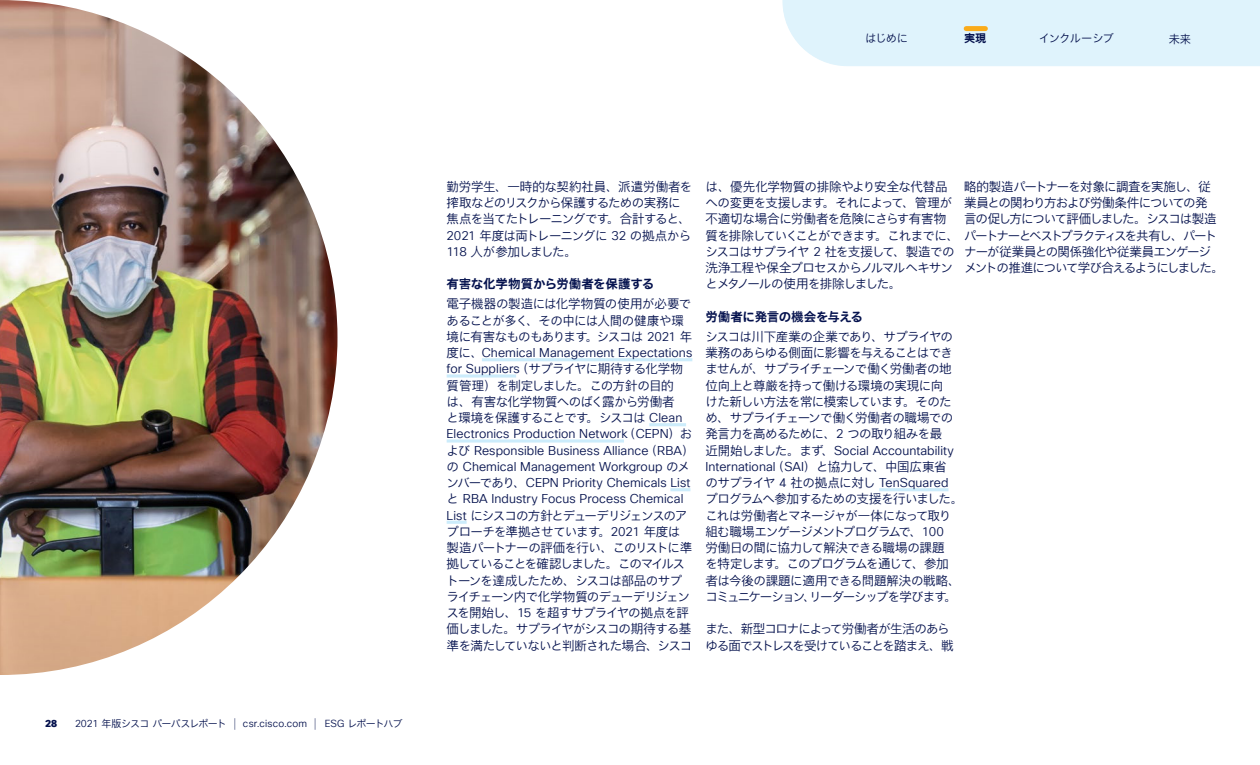
<style>
.page{position:relative;width:1260px;height:765px;background:#fff}
.page>*{position:absolute;margin:0;border:0;box-sizing:border-box;transform-origin:0 0}
.Paragraph_Style2{font:12.5px/16.2px "Cisco Sans JPN Light";letter-spacing:-.065em;color:#05124e}
.Paragraph_Style2-2{font:12.5px/16.2px "Cisco Sans JPN Light";letter-spacing:-.09em;color:#05124e}
.Paragraph_Style2-3{font:12.5px/16.2px "Cisco Sans JPN Light";letter-spacing:-.085em;color:#05124e}
.Paragraph_Style39{font:12.5px "Cisco Sans JPN Bold";letter-spacing:-.015em;color:#05124e}
.Paragraph_Style2-4{font:12.5px "Cisco Sans JPN Bold";letter-spacing:-.025em;color:#05124e}
.t1{font:11.25px "Cisco Sans JPN Light";letter-spacing:-.06em;color:#05124e}
.t2{font:11.25px "Cisco Sans JPN Bold";color:#05124e}
.Paragraph_Style2-5{font:10px "Cisco Sans TT Light";letter-spacing:.015em;color:#05124e}
.Paragraph_Style2-6{font:800 10px "Cisco Sans TT";color:#05124e}
.s1{font-family:"Cisco Sans JPN Light"}
.s2{font-family:"Cisco Sans TT";font-weight:100;font-size:12.5px}
.s3{font-family:"Cisco Sans TT Light"}
</style>
<div class="page">
<div style="left:783px;top:0;width:477px;height:66px;background:#dff3fc"></div>
<div style="left:966px;top:26px;width:19px;height:5px;background:#faab1a"></div>
<img style="left:0;top:0;width:338px;height:675px">
<hr style="left:482px;top:358px;width:210px;height:3px;background:#ccecfb">
<hr style="left:447px;top:374px;width:69px;height:4px;background:#d7f0fb">
<hr style="left:649px;top:423px;width:37px;height:3px;background:#ccecfb">
<hr style="left:447px;top:439px;width:177px;height:4px;background:#d7f0fb">
<hr style="left:670px;top:488px;width:20px;height:3px;background:#ccecfb">
<hr style="left:447px;top:521px;width:20px;height:3px;background:#ccecfb">
<hr style="left:879px;top:488px;width:69px;height:3px;background:#ccecfb">
<p class="t1" style="left:865px;top:31px;width:44px">はじめに</p>
<p class="t2" style="left:964px;top:31px;width:24px">実現</p>
<p class="t1" style="left:1039px;top:31px;width:77px">インクルーシブ</p>
<p class="t1" style="left:1169px;top:32px;width:24px">未来</p>
<p class="Paragraph_Style2-6" style="left:45px;top:717px;width:14px">28</p>
<p class="Paragraph_Style2-5" style="left:75px;top:717px;width:329px">2021 <span class="s1">年版シスコパーパスレポート</span> <span class="s2">|</span> csr.cisco.com <span class="s2">|</span> ESG <span class="s1">レポートハブ</span></p>
<p class="Paragraph_Style2" style="left:447px;top:179px;width:247px">勤労学生、一時的な契約社員、派遣労働者を搾取などのリスクから保護するための実務に焦点を当てたトレーニングです。合計すると、<br><span class="s3">2021</span> 年度は両トレーニングに <span class="s3">32</span> の拠点から<br><span class="s3">118</span> 人が参加しました。</p>
<p class="Paragraph_Style39" style="left:447px;top:276px;width:209px">有害な化学物質から労働者を保護する</p>
<p class="Paragraph_Style2" style="left:447px;top:297px;width:249px">電子機器の製造には化学物質の使用が必要であることが多く、その中には人間の健康や環境に有害なものもあります。シスコは <span class="s3">2021</span> 年度に、<span class="s3">Chemical Management Expectations for Suppliers</span>（サプライヤに期待する化学物質管理）を制定しました。この方針の目的<br>は、有害な化学物質へのばく露から労働者<br>と環境を保護することです。シスコは <span class="s3">Clean<br>Electronics Production Network</span>（<span class="s3">CEPN</span>）および <span class="s3">Responsible Business Alliance</span>（<span class="s3">RBA</span>）の <span class="s3">Chemical Management Workgroup</span> のメンバーであり、<span class="s3">CEPN Priority Chemicals List</span>と <span class="s3">RBA Industry Focus Process Chemical<br>List</span> にシスコの方針とデューデリジェンスのアプローチを準拠させています。<span class="s3">2021</span> 年度は製造パートナーの評価を行い、このリストに準拠していることを確認しました。このマイルストーンを達成したため、シスコは部品のサプライチェーン内で化学物質のデューデリジェンスを開始し、<span class="s3">15</span> を超すサプライヤの拠点を評価しました。サプライヤがシスコの期待する基準を満たしていないと判断された場合、シスコ</p>
<p class="Paragraph_Style2" style="left:705px;top:179px;width:513px">は、優先化学物質の排除やより安全な代替品<br>への変更を支援します。それによって、管理が<br>不適切な場合に労働者を危険にさらす有害物<br>質を排除していくことができます。これまでに、パートナーとベストプラクティスを共有し、パートシスコはサプライヤ <span class="s3">2</span> 社を支援して、製造での<br>洗浄工程や保全プロセスからノルマルヘキサン<br>とメタノールの使用を排除しました。</p>
<p class="Paragraph_Style2-4" style="left:705px;top:308px;width:159px">労働者に発言の機会を与える</p>
<p class="Paragraph_Style2" style="left:705px;top:329px;width:259px">シスコは川下産業の企業であり、サプライヤの業務のあらゆる側面に影響を与えることはできませんが、サプライチェーンで働く労働者の地位向上と尊厳を持って働ける環境の実現に向<br>けた新しい方法を常に模索しています。そのため、サプライチェーンで働く労働者の職場での発言力を高めるために、<span class="s3">2</span> つの取り組みを最<br>近開始しました。まず、<span class="s3">Social Accountability<br>International</span>（<span class="s3">SAI</span>）と協力して、中国広東省<br>のサプライヤ <span class="s3">4</span> 社の拠点に対し <span class="s3">TenSquared</span>プログラムへ参加するための支援を行いました。これは労働者とマネージャが一体になって取り組む職場エンゲージメントプログラムで、<span class="s3">100<br></span>労働日の間に協力して解決できる職場の課題<br>を特定します。このプログラムを通じて、参加者は今後の課題に適用できる問題解決の戦略、コミュニケーション、リーダーシップを学びます。</p>
<p class="Paragraph_Style2-3" style="left:705px;top:622px;width:250px">また、新型コロナによって労働者が生活のあらゆる面でストレスを受けていることを踏まえ、戦</p>
<p class="Paragraph_Style2" style="left:964px;top:179px;width:254px">略的製造パートナーを対象に調査を実施し、従業員との関わり方および労働条件についての発言の促し方について評価しました。シスコは製造</p>
<p class="Paragraph_Style2-2" style="left:964px;top:244px;width:261px">ナーが従業員との関係強化や従業員エンゲージメントの推進について学び合えるようにしました。</p>
</div>
